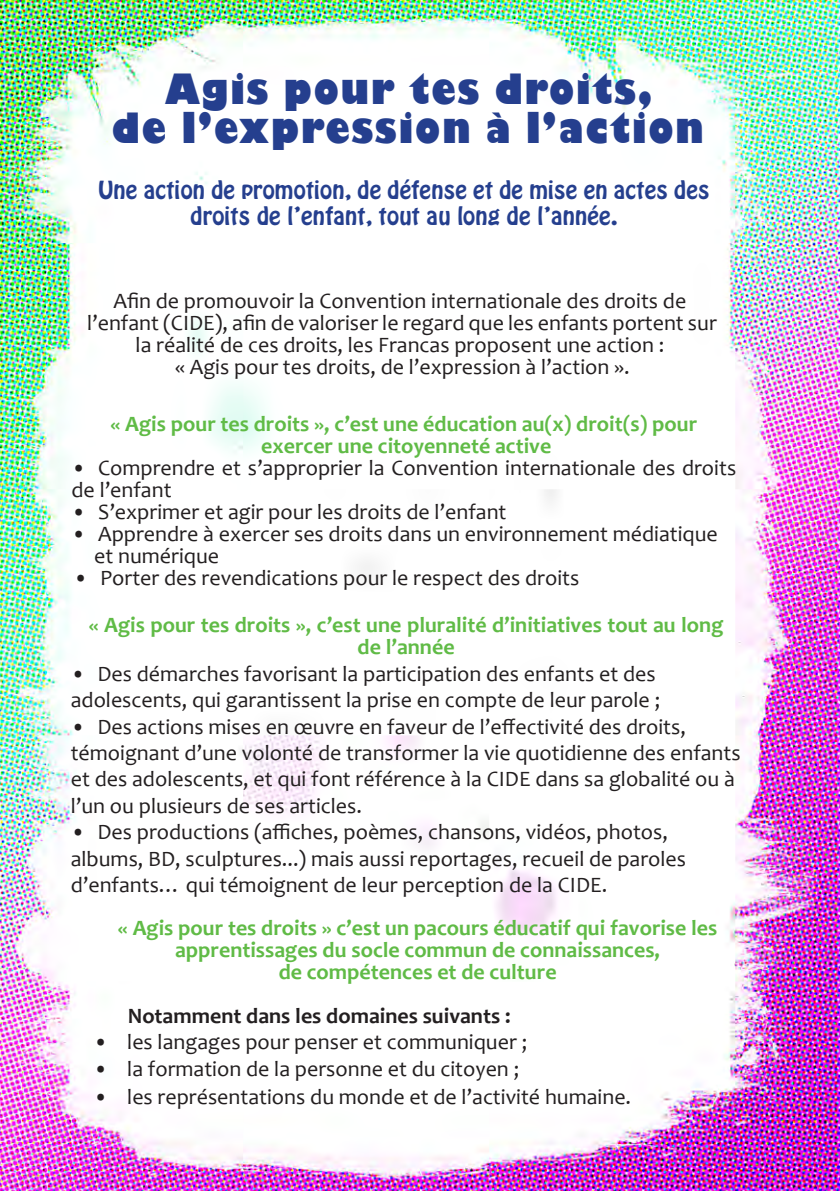
<style>
.page{position:relative;width:840px;height:1191px;background:#fff}
.page>*{position:absolute;margin:0;border:0;box-sizing:border-box;transform-origin:0 0}
.t1{font:800 40.6px "Gill Sans";letter-spacing:.04em;color:#253f8e;scale:.87 1}
.t2{font:22px/26.4px "Candara";color:#231f20}
.t3{font:700 22px/22px "Candara";color:#60bb46;text-align:center}
.t4{font:22px/26.4px "Hobo Std";letter-spacing:.01em;color:#253f8e;text-align:center}
.t5{font:700 22px "Candara";color:#231f20}
</style>
<div class="page">
<img style="left:0;top:0;width:839px;height:1191px">
<p class="t1" style="left:165px;top:64px;width:561px">Agis pour tes droits,</p>
<p class="t1" style="left:112px;top:102px;width:682px">de l’expression à l’action</p>
<p class="t4" style="left:98px;top:177px;width:612px">Une action de promotion, de défense et de mise en actes des droits de l’enfant, tout au long de l’année.</p>
<p class="t2" style="left:113px;top:287px;width:574px">Afin de promouvoir la Convention internationale des droits de</p>
<p class="t2" style="left:87px;top:312px;width:630px;line-height:22px;text-align:center">l’enfant (CIDE), afin de valoriser le regard que les enfants portent sur la réalité de ces droits, les Francas proposent une action :</p>
<p class="t2" style="left:175px;top:353px;width:456px">« Agis pour tes droits, de l’expression à l’action ».</p>
<p class="t3" style="left:110px;top:412px;width:588px">« Agis pour tes droits », c’est une éducation au(x) droit(s) pour</p>
<p class="t3" style="left:261px;top:434px;width:291px">exercer une citoyenneté active</p>
<p class="t2" style="left:71px;top:456px;width:666px;line-height:22px">• Comprendre et s’approprier la Convention internationale des droits de l’enfant</p>
<p class="t2" style="left:71px;top:498px;width:436px">• S’exprimer et agir pour les droits de l’enfant</p>
<p class="t2" style="left:71px;top:520px;width:647px">• Apprendre à exercer ses droits dans un environnement médiatique</p>
<p class="t2" style="left:94px;top:542px;width:126px">et numérique</p>
<p class="t2" style="left:73px;top:564px;width:507px">• Porter des revendications pour le respect des droits</p>
<p class="t3" style="left:89px;top:614px;width:636px">« Agis pour tes droits », c’est une pluralité d’initiatives tout au long de l’année</p>
<p class="t2" style="left:71px;top:660px;width:586px">• Des démarches favorisant la participation des enfants et des</p>
<p class="t2" style="left:71px;top:686px;width:590px">adolescents, qui garantissent la prise en compte de leur parole ;</p>
<p class="t2" style="left:71px;top:713px;width:671px">• Des actions mises en œuvre en faveur de l’effectivité des droits, témoignant d’une volonté de transformer la vie quotidienne des enfants et des adolescents, et qui font référence à la CIDE dans sa globalité ou à l’un ou plusieurs de ses articles.</p>
<p class="t2" style="left:71px;top:818px;width:598px">• Des productions (affiches, poèmes, chansons, vidéos, photos,</p>
<p class="t2" style="left:71px;top:845px;width:616px">albums, BD, sculptures...) mais aussi reportages, recueil de paroles</p>
<p class="t2" style="left:71px;top:871px;width:537px">d’enfants… qui témoignent de leur perception de la CIDE.</p>
<p class="t3" style="left:118px;top:916px;width:600px">« Agis pour tes droits » c’est un pacours éducatif qui favorise les</p>
<p class="t3" style="left:175px;top:938px;width:486px">apprentissages du socle commun de connaissances,</p>
<p class="t3" style="left:278px;top:960px;width:279px">de compétences et de culture</p>
<p class="t5" style="left:128px;top:1001px;width:384px">Notamment dans les domaines suivants :</p>
<p class="t2" style="left:94px;top:1028px;width:435px">• les langages pour penser et communiquer ;</p>
<p class="t2" style="left:94px;top:1055px;width:427px">• la formation de la personne et du citoyen ;</p>
<p class="t2" style="left:94px;top:1083px;width:538px">• les représentations du monde et de l’activité humaine.</p>
</div>
